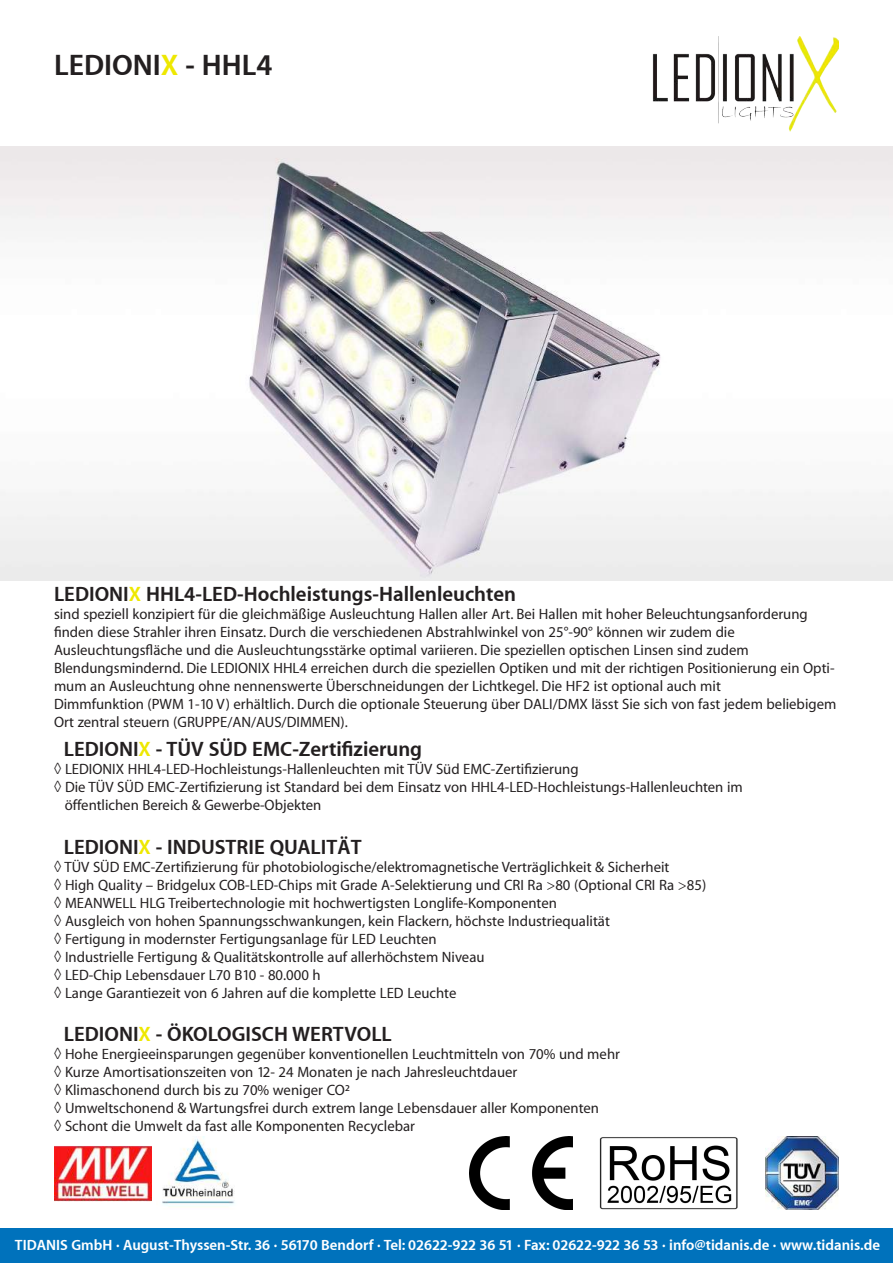
<style>
.page{position:relative;width:893px;height:1263px;background:#fff}
.page>*{position:absolute;margin:0;border:0;box-sizing:border-box;transform-origin:0 0}
.t1{font:600 30px "Myriad Apple";color:#231f20}
.t2{font:600 21px "Myriad Apple";color:#231f20}
.t3{font:500 15px/18px "Myriad Apple";color:#231f20}
.t4{font:600 15px "Myriad Apple";color:#fff}
.s1{color:#eee800}
</style>
<div class="page">
<div style="left:0;top:1229px;width:893px;height:34px;background:#0072bc"></div>
<img style="left:652px;top:37px;width:187px;height:94px">
<img style="left:0;top:147px;width:893px;height:433px">
<img style="left:54px;top:1146px;width:97px;height:56px">
<img style="left:469px;top:1136px;width:103px;height:74px">
<img style="left:162px;top:1136px;width:73px;height:70px">
<img style="left:766px;top:1136px;width:73px;height:74px">
<img style="left:600px;top:1137px;width:138px;height:73px">
<h1 class="t1" style="left:54px;top:47px;width:220px">LEDIONI<span class="s1">X</span> - HHL4</h1>
<h2 class="t2" style="left:54px;top:580px;width:463px">LEDIONI<span class="s1">X</span> HHL4-LED-Hochleistungs-Hallenleuchten</h2>
<p class="t3" style="left:54px;top:604px;width:784px">sind speziell konzipiert für die gleichmäßige Ausleuchtung Hallen aller Art. Bei Hallen mit hoher Beleuchtungsanforderung finden diese Strahler ihren Einsatz. Durch die verschiedenen Abstrahlwinkel von 25°-90° können wir zudem die Ausleuchtungsfläche und die Ausleuchtungsstärke optimal variieren. Die speziellen optischen Linsen sind zudem Blendungsmindernd. Die LEDIONIX HHL4 erreichen durch die speziellen Optiken und mit der richtigen Positionierung ein Opti&shy;mum an Ausleuchtung ohne nennenswerte Überschneidungen der Lichtkegel. Die HF2 ist optional auch mit<br>Dimmfunktion (PWM 1-10 V) erhältlich. Durch die optionale Steuerung über DALI/DMX lässt Sie sich von fast jedem beliebigem Ort zentral steuern (GRUPPE/AN/AUS/DIMMEN).</p>
<h2 class="t2" style="left:64px;top:736px;width:360px">LEDIONI<span class="s1">X</span> - TÜV SÜD EMC-Zertifizierung</h2>
<p class="t3" style="left:54px;top:760px;width:526px">◊ LEDIONIX HHL4-LED-Hochleistungs-Hallenleuchten mit TÜV Süd EMC-Zertifizierung</p>
<p class="t3" style="left:54px;top:778px;width:690px">◊ Die TÜV SÜD EMC-Zertifizierung ist Standard bei dem Einsatz von HHL4-LED-Hochleistungs-Hallenleuchten im</p>
<p class="t3" style="left:65px;top:796px;width:258px">öffentlichen Bereich &amp; Gewerbe-Objekten</p>
<h2 class="t2" style="left:64px;top:833px;width:299px">LEDIONI<span class="s1">X</span> - INDUSTRIE QUALITÄT</h2>
<p class="t3" style="left:54px;top:857px;width:654px">◊ TÜV SÜD EMC-Zertifizierung für photobiologische/elektromagnetische Verträglichkeit &amp; Sicherheit<br>◊ High Quality – Bridgelux COB-LED-Chips mit Grade A-Selektierung und CRI Ra &gt;80 (Optional CRI Ra &gt;85) ◊ MEANWELL HLG Treibertechnologie mit hochwertigsten Longlife-Komponenten<br>◊ Ausgleich von hohen Spannungsschwankungen, kein Flackern, höchste Industriequalität<br>◊ Fertigung in modernster Fertigungsanlage für LED Leuchten<br>◊ Industrielle Fertigung &amp; Qualitätskontrolle auf allerhöchstem Niveau<br>◊ LED-Chip Lebensdauer L70 B10 - 80.000 h<br>◊ Lange Garantiezeit von 6 Jahren auf die komplette LED Leuchte</p>
<h2 class="t2" style="left:64px;top:1021px;width:330px">LEDIONI<span class="s1">X</span> - ÖKOLOGISCH WERTVOLL</h2>
<p class="t3" style="left:54px;top:1044px;width:567px">◊ Hohe Energieeinsparungen gegenüber konventionellen Leuchtmitteln von 70% und mehr ◊ Kurze Amortisationszeiten von 12- 24 Monaten je nach Jahresleuchtdauer<br>◊ Klimaschonend durch bis zu 70% weniger CO²<br>◊ Umweltschonend &amp; Wartungsfrei durch extrem lange Lebensdauer aller Komponenten<br>◊ Schont die Umwelt da fast alle Komponenten Recyclebar</p>
<p class="t4" style="left:15px;top:1236px;width:867px">TIDANIS GmbH ∙ August-Thyssen-Str. 36 ∙ 56170 Bendorf ∙ Tel: 02622-922 36 51 ∙ Fax: 02622-922 36 53 ∙ info@tidanis.de ∙ www.tidanis.de</p>
</div>
